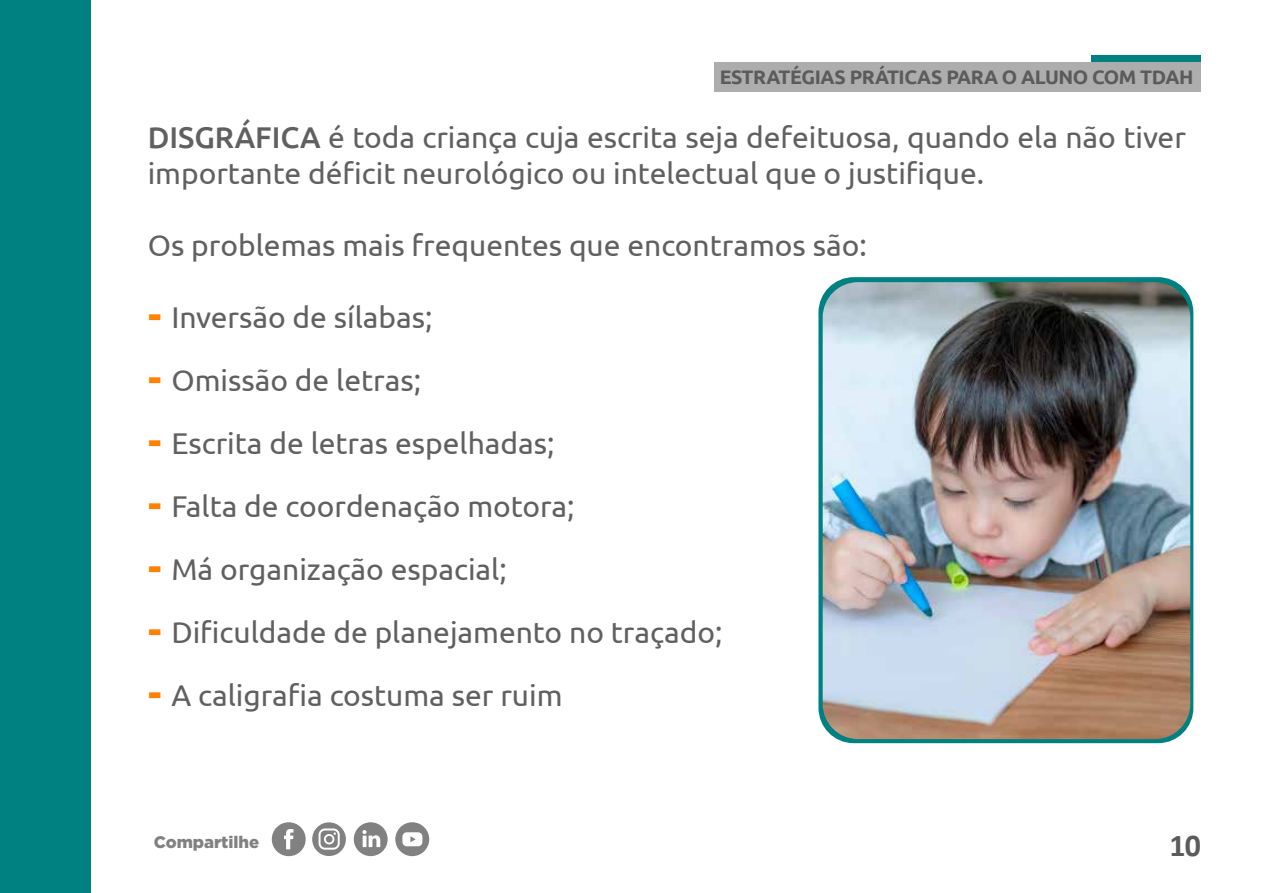
<style>
.page{position:relative;width:1263px;height:893px;background:#fff}
.page>*{position:absolute;margin:0;border:0;box-sizing:border-box;transform-origin:0 0}
.t1{font:700 31.95px "Calibri";color:#5b5b5b}
.t2{font:30px/36px "Ubuntu";color:#606060}
.t3{font:700 19.5px "Ubuntu";letter-spacing:-.025em;color:#5b5b5b}
.t4{font:900 16.65px "Gotham";color:#818181}
.s1{font-weight:500}
.s2{font-family:"Gotham";font-weight:900;font-size:34.5px;color:#ff8100}
</style>
<div class="page">
<div style="left:1091px;top:56px;width:109px;height:6px;background:#008181"></div>
<div style="left:1px;top:0;width:90px;height:893px;background:#008181"></div>
<div style="left:272px;top:822px;width:34px;height:34px;background:#818181;border-radius:50%"></div>
<svg style="left:284px;top:829px;width:9px;height:20px"></svg>
<div style="left:395px;top:822px;width:34px;height:34px;background:#818181;border-radius:50%"></div>
<svg style="left:402px;top:832px;width:20px;height:14px"></svg>
<svg style="left:312px;top:822px;width:34px;height:34px"></svg>
<div style="left:354px;top:822px;width:34px;height:34px;background:#818181;border-radius:50%"></div>
<svg style="left:362px;top:830px;width:18px;height:17px"></svg>
<div style="left:714px;top:62px;width:486px;height:29px;background:#adadad"></div>
<svg style="left:818px;top:277px;width:375px;height:466px;background:#138989"></svg>
<img style="left:823px;top:282px;width:367px;height:457px">
<p class="t3" style="left:720px;top:65px;width:475px">ESTRATÉGIAS PRÁTICAS PARA O ALUNO COM TDAH</p>
<p class="t2" style="left:148px;top:119px;width:1040px"><span class="s1">DISGRÁFICA</span> é toda criança cuja escrita seja defeituosa, quando ela não tiver importante déficit neurológico ou intelectual que o justifique.</p>
<p class="t2" style="left:148px;top:227px;width:720px">Os problemas mais frequentes que encontramos são:</p>
<p class="t2" style="left:148px;top:299px;width:286px"><span class="s2">-</span> Inversão de sílabas;</p>
<p class="t2" style="left:148px;top:362px;width:275px"><span class="s2">-</span> Omissão de letras;</p>
<p class="t2" style="left:148px;top:425px;width:408px"><span class="s2">-</span> Escrita de letras espelhadas;</p>
<p class="t2" style="left:148px;top:488px;width:428px"><span class="s2">-</span> Falta de coordenação motora;</p>
<p class="t2" style="left:148px;top:551px;width:361px"><span class="s2">-</span> Má organização espacial;</p>
<p class="t2" style="left:148px;top:614px;width:576px"><span class="s2">-</span> Dificuldade de planejamento no traçado;</p>
<p class="t2" style="left:148px;top:677px;width:416px"><span class="s2">-</span> A caligrafia costuma ser ruim</p>
<p class="t4" style="left:154px;top:832px;width:107px">Compartilhe</p>
<p class="t1" style="left:1169px;top:823px;width:33px">10</p>
</div>
